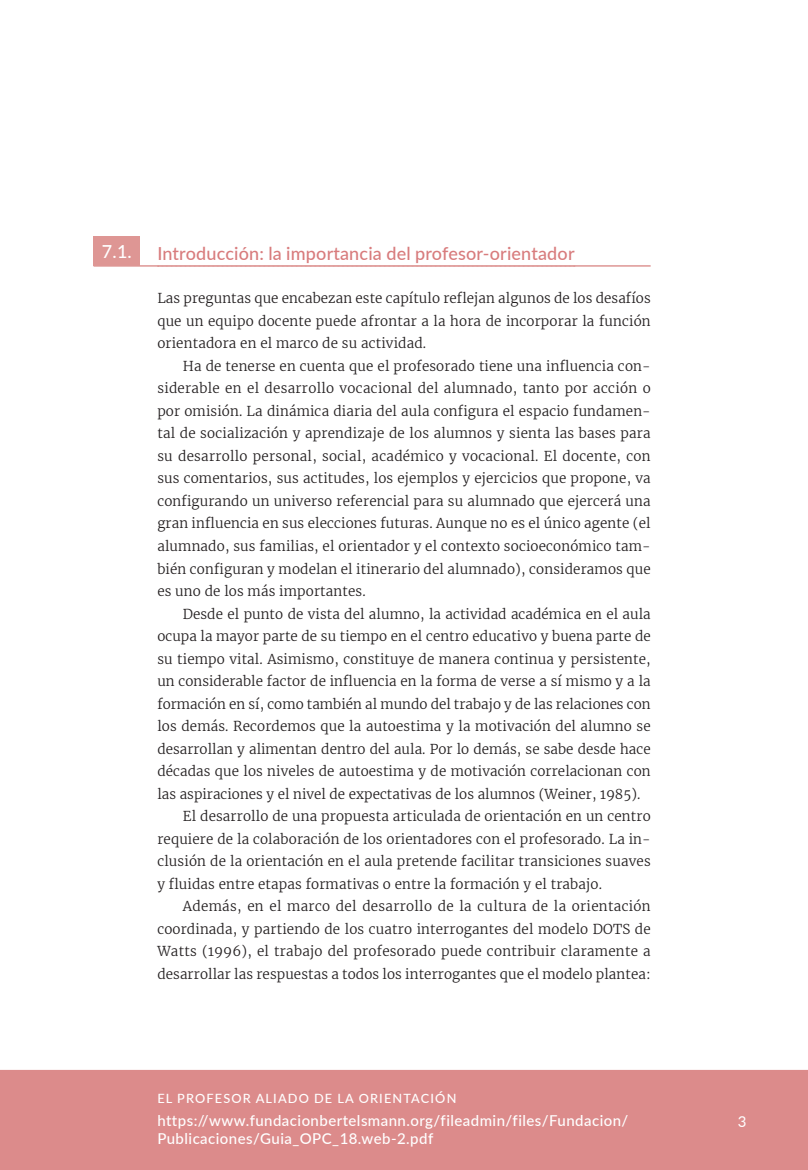
<style>
.page{position:relative;width:808px;height:1170px;background:#fff}
.page>*{position:absolute;margin:0;border:0;box-sizing:border-box;transform-origin:0 0}
.t1{font:500 18px "Lato";letter-spacing:.01em;color:#d87c7d}
.t2{font:500 18px "Lato";color:#fff}
.t3{font:500 15px/18px "Lato";letter-spacing:.03em;color:#fff}
.t4{font:15px "Lato";color:#fff}
.t5{font:300 13.5px/22.5px "Merriweather";letter-spacing:.01em;color:#231f20;text-align:justify}
.t6{font:500 12.75px "Lato";letter-spacing:.09em;color:#fff}
</style>
<div class="page">
<div style="left:0;top:1069px;width:808px;height:100px;background:#dc8b8b"></div>
<div style="left:94px;top:236px;width:46px;height:30px;background:#de9694"></div>
<hr style="left:94px;top:265px;width:557px;height:2px;background:#de9694">
<h1 class="t2" style="left:102px;top:239px;width:31px">7.1.</h1>
<h1 class="t1" style="left:157px;top:240px;width:419px">Introducción: la importancia del profesor-orientador</h1>
<p class="t5" style="left:157px;top:287px;width:495px">Las preguntas que encabezan este capítulo reflejan algunos de los desafíos que un equipo docente puede afrontar a la hora de incorporar la función orientadora en el marco de su actividad.</p>
<p class="t5" style="left:157px;top:355px;width:495px;text-indent:26px">Ha de tenerse en cuenta que el profesorado tiene una influencia con&shy;siderable en el desarrollo vocacional del alumnado, tanto por acción o por omisión. La dinámica diaria del aula configura el espacio fundamen&shy;tal de socialización y aprendizaje de los alumnos y sienta las bases para su desarrollo personal, social, académico y vocacional. El docente, con sus comentarios, sus actitudes, los ejemplos y ejercicios que propone, va configurando un universo referencial para su alumnado que ejercerá una gran influencia en sus elecciones futuras. Aunque no es el único agente (el alumnado, sus familias, el orientador y el contexto socioeconómico tam&shy;bién configuran y modelan el itinerario del alumnado), consideramos que es uno de los más importantes.</p>
<p class="t5" style="left:183px;top:602px;width:469px">Desde el punto de vista del alumno, la actividad académica en el aula</p>
<p class="t5" style="left:157px;top:625px;width:495px">ocupa la mayor parte de su tiempo en el centro educativo y buena parte de</p>
<p class="t5" style="left:157px;top:647px;width:495px">su tiempo vital. Asimismo, constituye de manera continua y persistente,</p>
<p class="t5" style="left:157px;top:670px;width:495px">un considerable factor de influencia en la forma de verse a sí mismo y a la</p>
<p class="t5" style="left:157px;top:692px;width:495px">formación en sí, como también al mundo del trabajo y de las relaciones con</p>
<p class="t5" style="left:157px;top:715px;width:495px">los demás. Recordemos que la autoestima y la motivación del alumno se</p>
<p class="t5" style="left:157px;top:737px;width:495px">desarrollan y alimentan dentro del aula. Por lo demás, se sabe desde hace</p>
<p class="t5" style="left:157px;top:760px;width:495px">décadas que los niveles de autoestima y de motivación correlacionan con</p>
<p class="t5" style="left:157px;top:782px;width:485px">las aspiraciones y el nivel de expectativas de los alumnos (Weiner, 1985).</p>
<p class="t5" style="left:183px;top:805px;width:469px">El desarrollo de una propuesta articulada de orientación en un centro</p>
<p class="t5" style="left:157px;top:827px;width:495px">requiere de la colaboración de los orientadores con el profesorado. La in-</p>
<p class="t5" style="left:157px;top:850px;width:495px">clusión de la orientación en el aula pretende facilitar transiciones suaves</p>
<p class="t5" style="left:157px;top:872px;width:446px">y fluidas entre etapas formativas o entre la formación y el trabajo.</p>
<p class="t5" style="left:183px;top:895px;width:469px">Además, en el marco del desarrollo de la cultura de la orientación</p>
<p class="t5" style="left:157px;top:917px;width:495px">coordinada, y partiendo de los cuatro interrogantes del modelo DOTS de</p>
<p class="t5" style="left:157px;top:940px;width:495px">Watts (1996), el trabajo del profesorado puede contribuir claramente a</p>
<p class="t5" style="left:157px;top:962px;width:495px">desarrollar las respuestas a todos los interrogantes que el modelo plantea:</p>
<p class="t6" style="left:157px;top:1089px;width:301px">EL PROFESOR ALIADO DE LA ORIENTACIÓN</p>
<p class="t3" style="left:157px;top:1110px;width:473px">https://www.fundacionbertelsmann.org/fileadmin/files/Fundacion/<br>Publicaciones/Guia_OPC_18.web-2.pdf</p>
<p class="t4" style="left:738px;top:1110px;width:10px">3</p>
</div>
